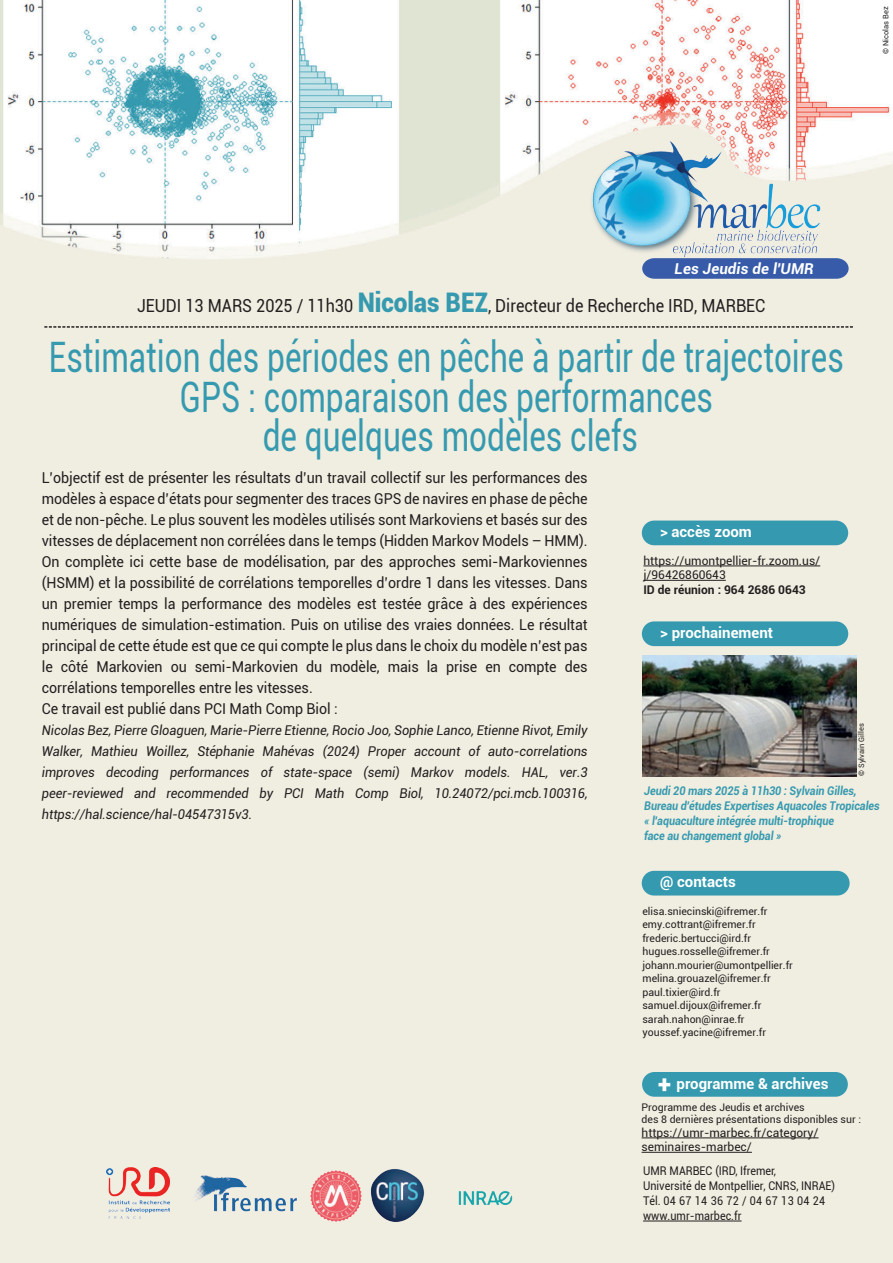
<style>
.page{position:relative;width:893px;height:1263px;background:#fff}
.page>*{position:absolute;margin:0;border:0;box-sizing:border-box;transform-origin:0 0}
.t1{font:42px/39px "Roboto";color:#359aaf;text-align:center;scale:.75 1}
.t2{font:18px "Roboto";color:#231f20;scale:.9 1}
.t3{font:15px/21px "Roboto";letter-spacing:-.005em;color:#231f20;scale:.95 1}
.t4{font:700 15px "Roboto";color:#fff}
.t5{font:italic 700 15px "Roboto";letter-spacing:.01em;color:#fff}
.t6{font:italic 13.5px/21px "Roboto";letter-spacing:-.005em;color:#231f20;text-align:justify;scale:.95 1}
.t7{font:italic 700 12px/15px "Roboto";letter-spacing:-.005em;color:#359aaf;scale:.9 1}
.t8{font:12px/15px "Roboto";color:#231f20;scale:.9 1}
.t9{font:12px/14.4px "Roboto";color:#231f20}
.t10{font:700 12px "Roboto";color:#231f20}
.t11{font:10.5px/13.5px "Roboto";color:#231f20}
.t12{font:7.5px "Roboto";letter-spacing:-.01em;color:#231f20}
.s1{font-weight:900;font-size:27px;color:#359aaf}
.s2{font-weight:900;font-size:24px}
</style>
<div class="page">
<img style="left:0;top:1px;width:893px;height:1262px">
<img style="left:584px;top:139px;width:241px;height:120px">
<hr style="left:643px;top:1221px;width:98px;height:1px;background:#231f20">
<div style="left:642px;top:1072px;width:206px;height:25px;background:#359aaf;border-radius:12px"></div>
<div style="left:642px;top:871px;width:208px;height:24px;background:#359aaf;border-radius:12px"></div>
<hr style="left:642px;top:1137px;width:177px;height:1px;background:#231f20">
<hr style="left:642px;top:1152px;width:110px;height:1px;background:#231f20">
<hr style="left:643px;top:566px;width:177px;height:1px;background:#231f20">
<hr style="left:643px;top:580px;width:83px;height:1px;background:#231f20">
<div style="left:642px;top:520px;width:206px;height:25px;background:#359aaf;border-radius:12px"></div>
<div style="left:642px;top:621px;width:206px;height:25px;background:#359aaf;border-radius:12px"></div>
<svg style="left:44px;top:326px;width:809px;height:2px"></svg>
<img style="left:309px;top:1169px;width:54px;height:54px">
<img style="left:371px;top:1169px;width:53px;height:53px">
<img style="left:457px;top:1190px;width:56px;height:15px">
<img style="left:107px;top:1167px;width:63px;height:52px">
<img style="left:190px;top:1173px;width:108px;height:39px">
<svg style="left:642px;top:258px;width:207px;height:21px"></svg>
<img style="left:643px;top:656px;width:213px;height:120px">
<p class="t12" style="left:880px;top:54px;width:49px;rotate:-90deg">© Nicolas Bez</p>
<p class="t5" style="left:675px;top:258px;width:141px">Les Jeudis de l'UMR</p>
<p class="t2" style="left:137px;top:293px;width:700px">JEUDI 13 MARS 2025 / 11h30 <span class="s1">Nicolas BEZ</span>, Directeur de Recherche IRD, MARBEC</p>
<h1 class="t1" style="left:49px;top:336px;width:1061px">Estimation des périodes en pêche à partir de trajectoires<br>GPS : comparaison des performances<br>de quelques modèles clefs</h1>
<p class="t3" style="left:42px;top:467px;width:576px">L’objectif est de présenter les résultats d’un travail collectif sur les performances des modèles à espace d’états pour segmenter des traces GPS de navires en phase de pêche et de non-pêche. Le plus souvent les modèles utilisés sont Markoviens et basés sur des vitesses de déplacement non corrélées dans le temps (Hidden Markov Models – HMM).<br>On complète ici cette base de modélisation, par des approches semi-Markoviennes (HSMM) et la possibilité de corrélations temporelles d’ordre 1 dans les vitesses. Dans un premier temps la performance des modèles est testée grâce à des expériences numériques de simulation-estimation. Puis on utilise des vraies données. Le résultat principal de cette étude est que ce qui compte le plus dans le choix du modèle n’est pas le côté Markovien ou semi-Markovien du modèle, mais la prise en compte des corrélations temporelles entre les vitesses.<br>Ce travail est publié dans PCI Math Comp Biol :</p>
<p class="t6" style="left:42px;top:719px;width:576px">Nicolas Bez, Pierre Gloaguen, Marie-Pierre Etienne, Rocio Joo, Sophie Lanco, Etienne Rivot, Emily Walker, Mathieu Woillez, Stéphanie Mahévas (2024) Proper account of auto-correlations improves decoding performances of state-space (semi) Markov models. HAL, ver.3 peer-reviewed and recommended by PCI Math Comp Biol, 10.24072/pci.mcb.100316, https://hal.science/hal-04547315v3.</p>
<p class="t4" style="left:660px;top:521px;width:93px">&gt; accès zoom</p>
<p class="t9" style="left:643px;top:553px;width:178px">https://umontpellier-fr.zoom.us/ j/96426860643</p>
<p class="t10" style="left:643px;top:581px;width:164px">ID de réunion : 964 2686 0643</p>
<p class="t4" style="left:660px;top:622px;width:114px">&gt; prochainement</p>
<p class="t12" style="left:856px;top:776px;width:54px;rotate:-90deg">© Sylvain Gilles</p>
<p class="t7" style="left:644px;top:783px;width:263px">Jeudi 20 mars 2025 à 11h30 : Sylvain Gilles, Bureau d'études Expertises Aquacoles Tropicales « l'aquaculture intégrée multi-trophique<br>face au changement global »</p>
<p class="t4" style="left:660px;top:871px;width:77px">@ contacts</p>
<p class="t11" style="left:642px;top:904px;width:152px">elisa.sniecinski@ifremer.fr emy.cottrant@ifremer.fr frederic.bertucci@ird.fr hugues.rosselle@ifremer.fr johann.mourier@umontpellier.fr melina.grouazel@ifremer.fr paul.tixier@ird.fr samuel.dijoux@ifremer.fr sarah.nahon@inrae.fr youssef.yacine@ifremer.fr</p>
<p class="t4" style="left:658px;top:1073px;width:172px"><span class="s2">+</span> programme &amp; archives</p>
<p class="t11" style="left:642px;top:1100px;width:221px;line-height:12px">Programme des Jeudis et archives<br>des 8 dernières présentations disponibles sur :</p>
<p class="t9" style="left:642px;top:1125px;width:178px">https://umr-marbec.fr/category/ seminaires-marbec/</p>
<p class="t8" style="left:643px;top:1163px;width:215px">UMR MARBEC (IRD, Ifremer,<br>Université de Montpellier, CNRS, INRAE)<br>Tél. 04 67 14 36 72 / 04 67 13 04 24 www.umr-marbec.fr</p>
</div>
